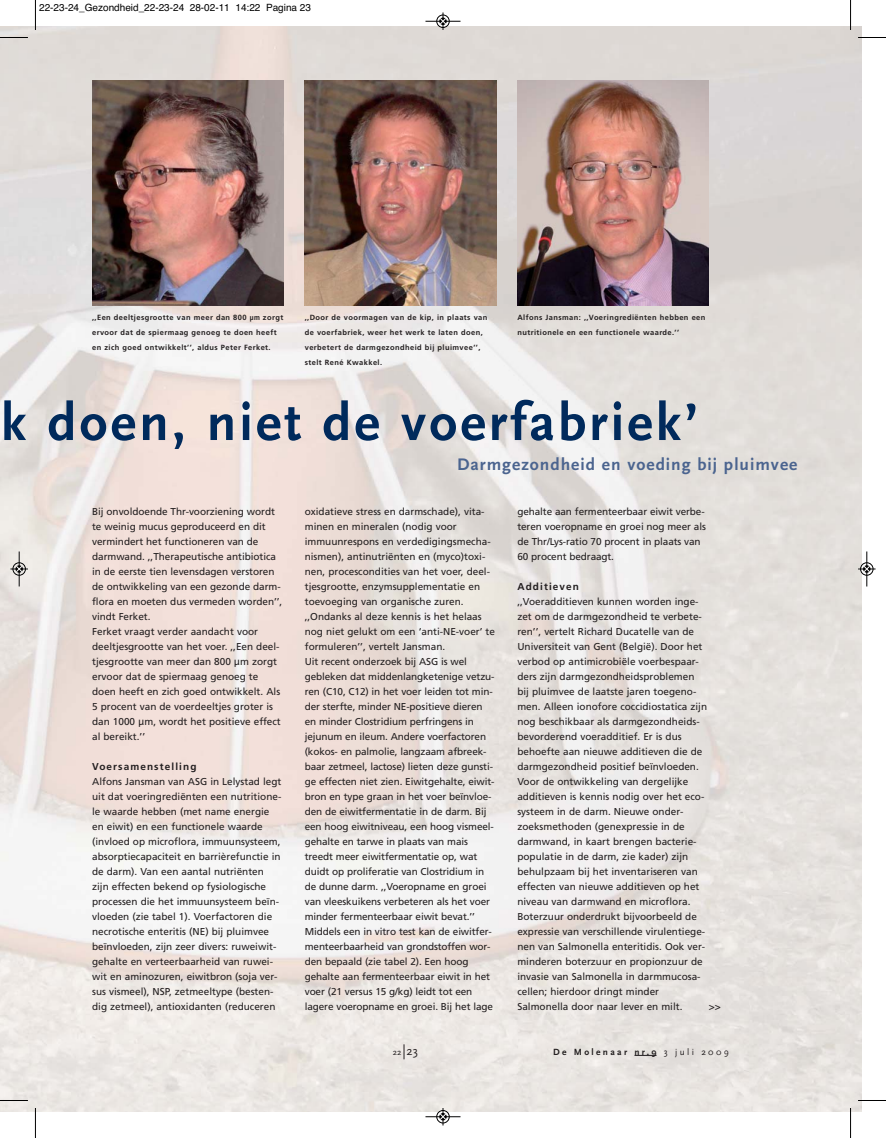
<style>
.page{position:relative;width:886px;height:1138px;background:#fff}
.page>*{position:absolute;margin:0;border:0;box-sizing:border-box;transform-origin:0 0}
.t1{font:700 54.38px "Scala Sans";letter-spacing:.055em;color:#002a5c}
.t2{font:700 17.5px "Scala Sans";letter-spacing:.055em;color:#4b648f}
.t3{font:10px/15px "Frutiger";color:#231f20}
.t4{font:10px "Helvetica";color:#000}
.t5{font:700 9.38px "Scala Sans";letter-spacing:.25em;color:#231f20}
.t6{font:8.75px "Scala Sans";color:#231f20}
.t7{font:700 7.5px/15px "Frutiger";letter-spacing:.055em;color:#231f20}
.s1{font-stretch:condensed}
.s2{font-family:"Lucida Grande"}
.s3{font-weight:700}
.s4{font-size:12.5px}
.s5{font-weight:400}
</style>
<div class="page">
<img style="left:0;top:27px;width:861px;height:1084px">
<svg style="left:634px;top:1055px;width:22px;height:1px"></svg>
<svg style="left:404px;top:1044px;width:1px;height:15px"></svg>
<img style="left:92px;top:80px;width:191px;height:225px">
<img style="left:305px;top:80px;width:191px;height:225px">
<img style="left:517px;top:80px;width:192px;height:225px">
<hr style="left:35px;top:0;width:1px;height:30px;background:#000">
<svg style="left:0;top:37px;width:28px;height:1px"></svg>
<hr style="left:850px;top:0;width:1px;height:30px;background:#000">
<svg style="left:858px;top:37px;width:28px;height:1px"></svg>
<hr style="left:35px;top:1108px;width:1px;height:30px;background:#000">
<svg style="left:0;top:1100px;width:28px;height:1px"></svg>
<hr style="left:850px;top:1108px;width:1px;height:30px;background:#000">
<svg style="left:858px;top:1100px;width:28px;height:1px"></svg>
<div style="left:436px;top:15px;width:14px;height:13px;border:1px solid #fff;border-radius:50%"></div>
<hr style="left:425px;top:21px;width:35px;height:1px;background:#000">
<div style="left:437px;top:15px;width:12px;height:13px;border:1px solid #000;border-radius:50%"></div>
<svg style="left:440px;top:12px;width:6px;height:18px"></svg>
<div style="left:436px;top:1110px;width:14px;height:13px;border:1px solid #fff;border-radius:50%"></div>
<hr style="left:425px;top:1117px;width:35px;height:1px;background:#000">
<div style="left:437px;top:1110px;width:12px;height:13px;border:1px solid #000;border-radius:50%"></div>
<svg style="left:440px;top:1108px;width:6px;height:17px"></svg>
<div style="left:13px;top:562px;width:13px;height:14px;border:1px solid #fff;border-radius:50%"></div>
<hr style="left:19px;top:551px;width:1px;height:35px;background:#000">
<div style="left:13px;top:563px;width:13px;height:12px;border:1px solid #000;border-radius:50%"></div>
<svg style="left:10px;top:566px;width:18px;height:6px"></svg>
<div style="left:860px;top:562px;width:13px;height:14px;border:1px solid #fff;border-radius:50%"></div>
<hr style="left:866px;top:551px;width:1px;height:35px;background:#000">
<div style="left:860px;top:563px;width:13px;height:12px;border:1px solid #000;border-radius:50%"></div>
<svg style="left:858px;top:566px;width:17px;height:6px"></svg>
<p class="t4" style="left:39px;top:4px;width:273px">22-23-24_Gezondheid_22-23-24 28-02-11 14:22 Pagina 23</p>
<p class="t7" style="left:92px;top:310px;width:193px">,,Een deeltjesgrootte van meer dan 800 <span class="s1">µm</span> zorgt ervoor dat de spiermaag genoeg te doen heeft en zich goed ontwikkelt’’, aldus Peter Ferket.</p>
<p class="t7" style="left:305px;top:310px;width:184px">,,Door de voormagen van de kip, in plaats van de voerfabriek, weer het werk te laten doen, verbetert de darmgezondheid bij pluimvee’’, stelt René Kwakkel.</p>
<p class="t7" style="left:517px;top:310px;width:189px">Alfons Jansman: ,,Voeringrediënten hebben een nutritionele en een functionele waarde.’’</p>
<p class="t1" style="left:1px;top:401px;width:698px">k doen, niet de voerfabriek’</p>
<p class="t3" style="left:92px;top:505px;width:192px">Bij onvoldoende Thr-voorziening wordt te weinig mucus geproduceerd en dit vermindert het functioneren van de darmwand. ,,Therapeutische antibiotica in de eerste tien levensdagen verstoren de ontwikkeling van een gezonde darm&shy;flora en moeten dus vermeden worden’’, vindt Ferket.<br>Ferket vraagt verder aandacht voor deeltjesgrootte van het voer. ,,Een deel&shy;tjesgrootte van meer dan 800 <span class="s2">µ</span>m zorgt ervoor dat de spiermaag genoeg te doen heeft en zich goed ontwikkelt. Als 5 procent van de voerdeeltjes groter is dan 1000 <span class="s2">µ</span>m, wordt het positieve effect al bereikt.’’</p>
<p class="t3" style="left:92px;top:760px;width:191px"><span class="s3">Voersamenstelling<br></span>Alfons Jansman van ASG in Lelystad legt uit dat voeringrediënten een nutritione&shy;le waarde hebben (met name energie en eiwit) en een functionele waarde (invloed op microflora, immuunsysteem, absorptiecapaciteit en barrièrefunctie in de darm). Van een aantal nutriënten zijn effecten bekend op fysiologische processen die het immuunsysteem beïn&shy;vloeden (zie tabel 1). Voerfactoren die necrotische enteritis (NE) bij pluimvee beïnvloeden, zijn zeer divers: ruweiwit&shy;gehalte en verteerbaarheid van ruwei&shy;wit en aminozuren, eiwitbron (soja ver&shy;sus vismeel), NSP, zetmeeltype (besten&shy;dig zetmeel), antioxidanten (reduceren</p>
<p class="t2" style="left:457px;top:457px;width:342px">Darmgezondheid en voeding bij pluimvee</p>
<p class="t3" style="left:305px;top:505px;width:192px">oxidatieve stress en darmschade), vita&shy;minen en mineralen (nodig voor immuunrespons en verdedigingsmecha&shy;nismen), antinutriënten en (myco)toxi&shy;nen, procescondities van het voer, deel&shy;tjesgrootte, enzymsupplementatie en toevoeging van organische zuren. ,,Ondanks al deze kennis is het helaas nog niet gelukt om een ‘anti-NE-voer’ te formuleren’’, vertelt Jansman.<br>Uit recent onderzoek bij ASG is wel gebleken dat middenlangketenige vetzu&shy;ren (C10, C12) in het voer leiden tot min&shy;der sterfte, minder NE-positieve dieren en minder Clostridium perfringens in jejunum en ileum. Andere voerfactoren (kokos- en palmolie, langzaam afbreek&shy;baar zetmeel, lactose) lieten deze gunsti&shy;ge effecten niet zien. Eiwitgehalte, eiwit&shy;bron en type graan in het voer beïnvloe&shy;den de eiwitfermentatie in de darm. Bij een hoog eiwitniveau, een hoog vismeel&shy;gehalte en tarwe in plaats van mais treedt meer eiwitfermentatie op, wat duidt op proliferatie van Clostridium in de dunne darm. ,,Voeropname en groei van vleeskuikens verbeteren als het voer minder fermenteerbaar eiwit bevat.’’ Middels een in vitro test kan de eiwitfer&shy;menteerbaarheid van grondstoffen wor&shy;den bepaald (zie tabel 2). Een hoog gehalte aan fermenteerbaar eiwit in het voer (21 versus 15 g/kg) leidt tot een lagere voeropname en groei. Bij het lage</p>
<p class="t3" style="left:517px;top:505px;width:190px">gehalte aan fermenteerbaar eiwit verbe&shy;teren voeropname en groei nog meer als de Thr/Lys-ratio 70 procent in plaats van 60 procent bedraagt.</p>
<p class="t3" style="left:517px;top:580px;width:191px"><span class="s3">Additieven<br></span>,,Voeradditieven kunnen worden inge&shy;zet om de darmgezondheid te verbete&shy;ren’’, vertelt Richard Ducatelle van de Universiteit van Gent (België). Door het verbod op antimicrobiële voerbespaar&shy;ders zijn darmgezondheidsproblemen bij pluimvee de laatste jaren toegeno&shy;men. Alleen ionofore coccidiostatica zijn nog beschikbaar als darmgezondheids&shy;bevorderend voeradditief. Er is dus behoefte aan nieuwe additieven die de darmgezondheid positief beïnvloeden.<br>Voor de ontwikkeling van dergelijke additieven is kennis nodig over het eco&shy;systeem in de darm. Nieuwe onder&shy;zoeksmethoden (genexpressie in de darmwand, in kaart brengen bacterie&shy;populatie in de darm, zie kader) zijn behulpzaam bij het inventariseren van effecten van nieuwe additieven op het niveau van darmwand en microflora.<br>Boterzuur onderdrukt bijvoorbeeld de expressie van verschillende virulentiege&shy;nen van Salmonella enteritidis. Ook ver&shy;minderen boterzuur en propionzuur de invasie van Salmonella in darmmucosa - cellen; hierdoor dringt minder Salmonella door naar lever en milt.</p>
<p class="t3" style="left:709px;top:1000px;width:13px">&gt;&gt;</p>
<p class="t6" style="left:393px;top:1048px;width:27px">22 <span class="s4">23</span></p>
<p class="t5" style="left:553px;top:1048px;width:177px">De Molenaar nr.9 <span class="s5">3 juli 2009</span></p>
</div>
